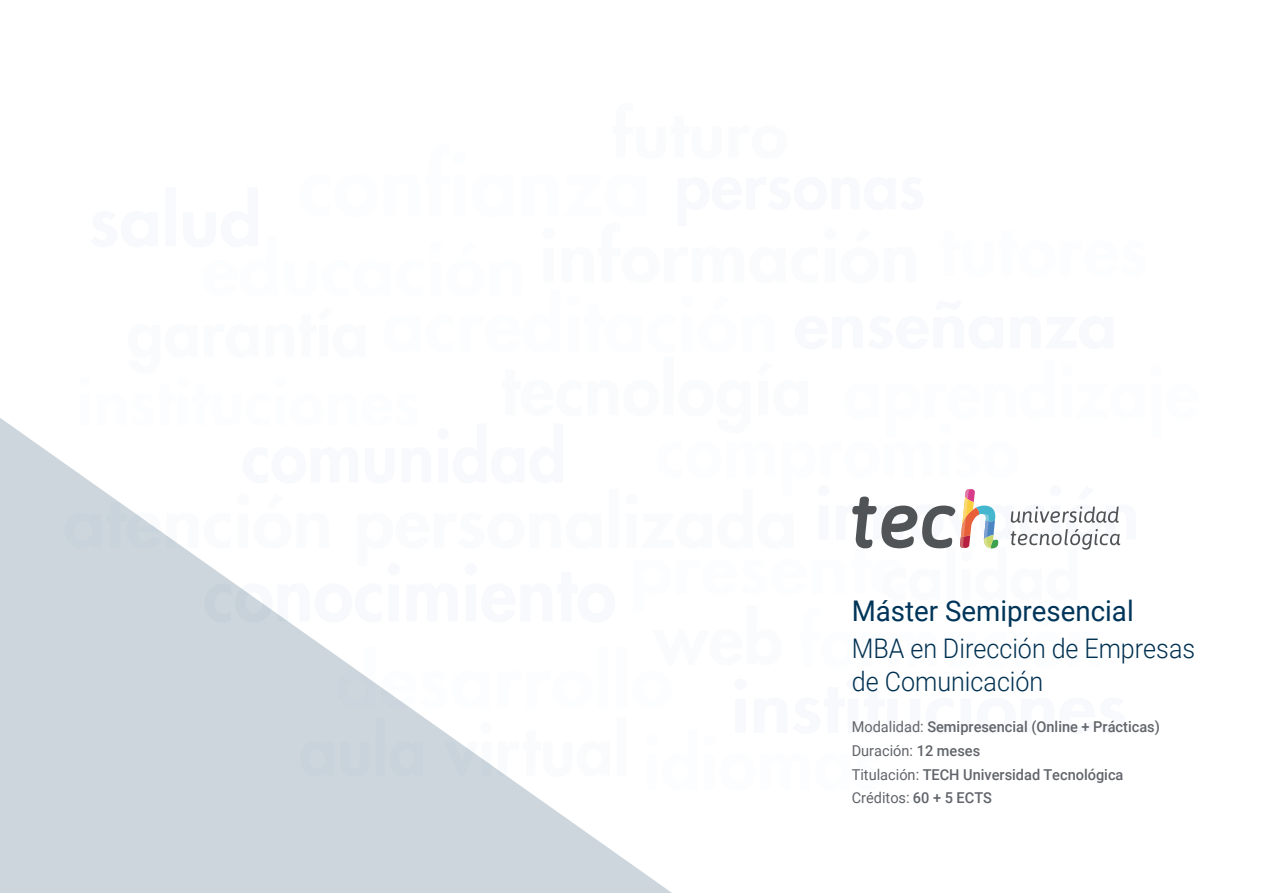
<style>
.page{position:relative;width:1263px;height:893px;background:#fff}
.page>*{position:absolute;margin:0;border:0;box-sizing:border-box;transform-origin:0 0}
.t1{font:28.5px "Roboto";color:#003559}
.t2{font:300 27px/33px "Roboto";color:#003151;scale:.93 1}
.t3{font:500 15px/23.7px "Roboto";color:#61646a}
.s1{font-weight:400}
</style>
<div class="page">
<svg style="left:0;top:418px;width:672px;height:475px;background:#d1d9df"></svg>
<svg style="left:64px;top:418px;width:1057px;height:372px"></svg>
<h1 class="t1" style="left:852px;top:591px;width:283px">Máster Semipresencial</h1>
<h2 class="t2" style="left:852px;top:631px;width:371px">MBA en Dirección de Empresas de Comunicación</h2>
<p class="t3" style="left:852px;top:714px;width:310px"><span class="s1">Modalidad:</span> Semipresencial (Online + Prácticas)<br><span class="s1">Duración:</span> 12 meses<br><span class="s1">Titulación:</span> TECH Universidad Tecnológica <span class="s1">Créditos:</span> 60 + 5 ECTS</p>
</div>
